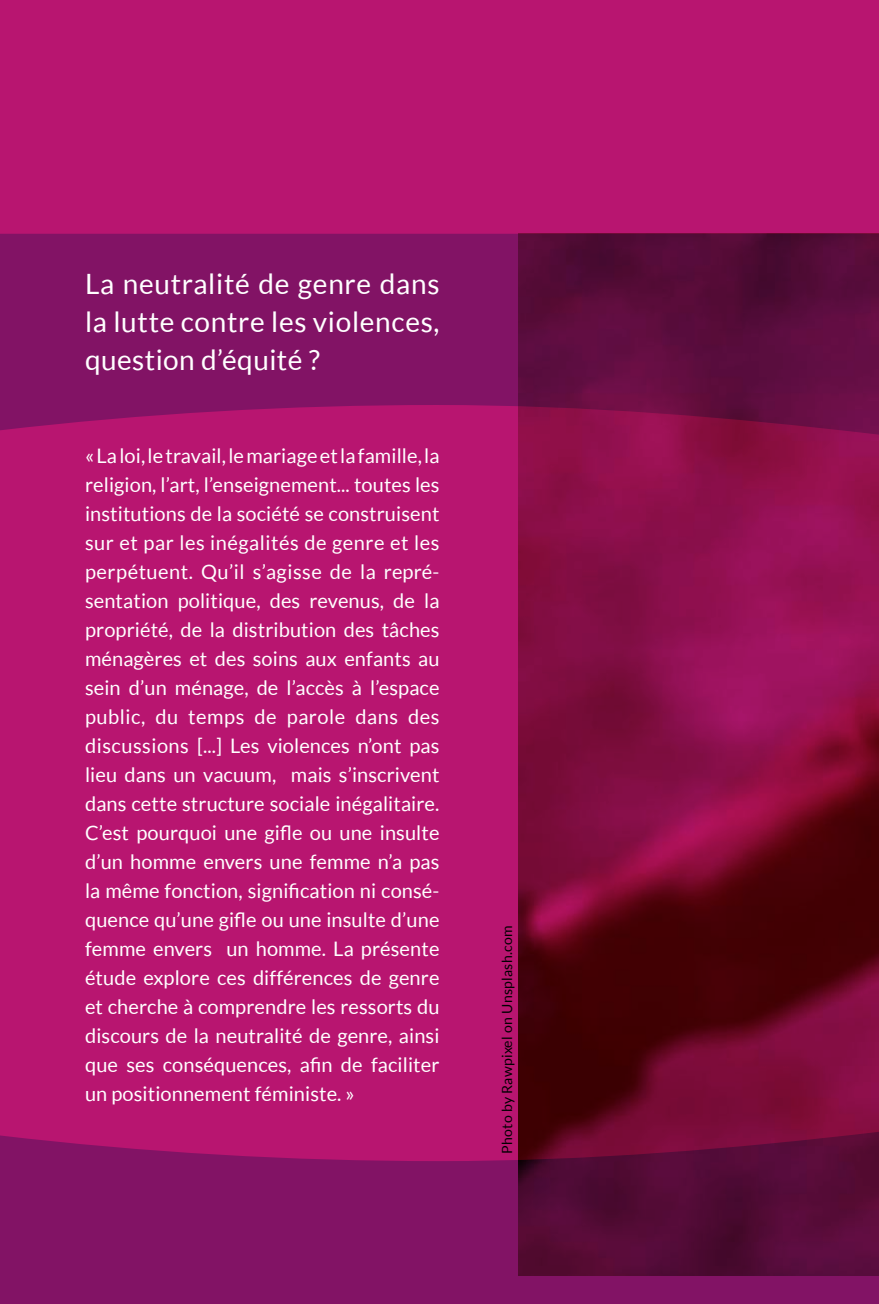
<style>
.page{position:relative;width:879px;height:1304px;background:#b81570}
.page>*{position:absolute;margin:0;border:0;box-sizing:border-box;transform-origin:0 0}
.t1{font:28px/38px "Lato";letter-spacing:.025em;color:#fff;text-align:justify}
.t2{font:20px/29px "Lato";letter-spacing:.005em;color:#fff;text-align:justify}
.t3{font:14px "Lato";letter-spacing:.02em;color:#000}
</style>
<div class="page">
<svg style="left:0;top:1103px;width:879px;height:201px;fill:#821365"></svg>
<svg style="left:0;top:234px;width:519px;height:229px;fill:#821365"></svg>
<img style="left:519px;top:234px;width:360px;height:1042px">
<h1 class="t1" style="left:85px;top:264px;width:356px">La neutralité de genre dans la lutte contre les violences, question d’équité ?</h1>
<p class="t2" style="left:85px;top:441px;width:356px">«La loi, le travail, le mariage et la famille, la religion, l’art, l’enseignement... toutes les institutions de la société se construisent sur et par les inégalités de genre et les perpétuent. Qu’il s’agisse de la repré&shy;sentation politique, des revenus, de la propriété, de la distribution des tâches ménagères et des soins aux enfants au sein d’un ménage, de l’accès à l’espace public, du temps de parole dans des discussions [...] Les violences n’ont pas lieu dans un vacuum, mais s’inscrivent dans cette structure sociale inégalitaire.<br>C’est pourquoi une gifle ou une insulte d’un homme envers une femme n’a pas la même fonction, signification ni consé&shy;quence qu’une gifle ou une insulte d’une femme envers un homme. La présente étude explore ces différences de genre et cherche à comprendre les ressorts du discours de la neutralité de genre, ainsi que ses conséquences, afin de faciliter un positionnement féministe. »</p>
<p class="t3" style="left:499px;top:1154px;width:230px;rotate:-90deg">Photo by Rawpixel on Unsplash.com</p>
</div>
